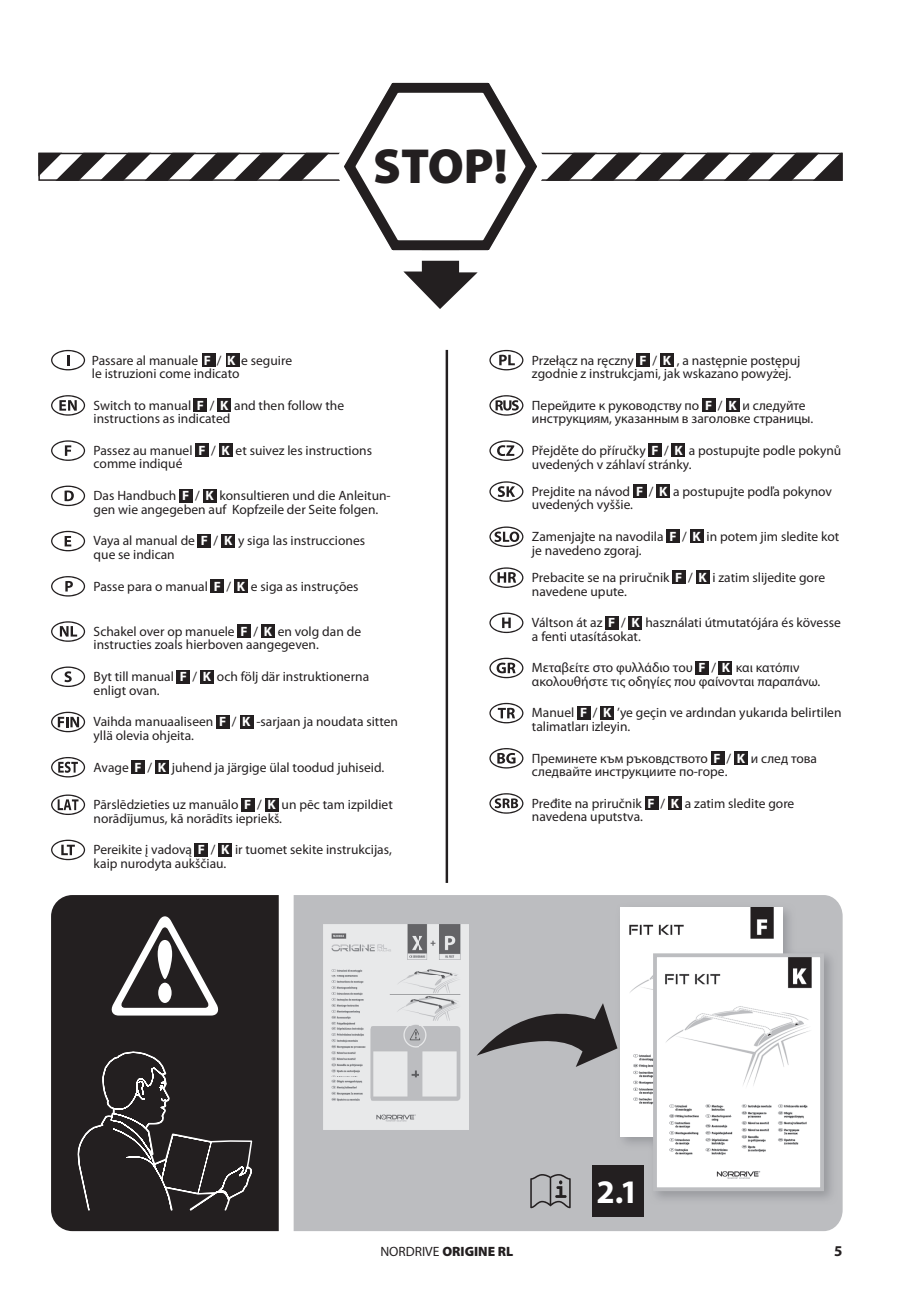
<style>
.page{position:relative;width:915px;height:1306px;background:#fff}
.page>*{position:absolute;margin:0;border:0;box-sizing:border-box;transform-origin:0 0}
.t1{font:900 49.5px "Myriad Pro";color:#231f20}
.t2{font:700 33px "Myriad Pro";color:#fff}
.t3{font:700 15px "Myriad Pro";color:#231f20}
.t4{font:13.5px/13.5px "Myriad Pro";color:#231f20}
.t5{font:900 13.5px "Myriad Pro";color:#231f20}
.s1{font-weight:700;color:#fff}
.s2{font-weight:400}
</style>
<div class="page">
<div style="left:51px;top:895px;width:228px;height:336px;background:#231f20"></div>
<div style="left:293px;top:895px;width:549px;height:336px;background:#bcbdc0"></div>
<svg style="left:110px;top:914px;width:110px;height:101px"></svg>
<svg style="left:77px;top:1050px;width:176px;height:173px;background:#312e2f"></svg>
<hr style="left:445px;top:350px;width:3px;height:532px;background:#231f20">
<div style="left:203px;top:353px;width:13px;height:13px;background:#231f20"></div>
<div style="left:226px;top:353px;width:13px;height:13px;background:#231f20"></div>
<svg style="left:51px;top:350px;width:34px;height:20px"></svg>
<div style="left:194px;top:398px;width:13px;height:13px;background:#231f20"></div>
<div style="left:218px;top:398px;width:13px;height:13px;background:#231f20"></div>
<svg style="left:51px;top:395px;width:34px;height:20px"></svg>
<div style="left:195px;top:444px;width:13px;height:13px;background:#231f20"></div>
<div style="left:219px;top:444px;width:13px;height:13px;background:#231f20"></div>
<svg style="left:51px;top:440px;width:34px;height:21px"></svg>
<div style="left:179px;top:489px;width:13px;height:13px;background:#231f20"></div>
<div style="left:203px;top:489px;width:13px;height:13px;background:#231f20"></div>
<svg style="left:51px;top:485px;width:34px;height:21px"></svg>
<div style="left:197px;top:534px;width:14px;height:13px;background:#231f20"></div>
<div style="left:221px;top:534px;width:14px;height:13px;background:#231f20"></div>
<svg style="left:51px;top:531px;width:34px;height:20px"></svg>
<div style="left:211px;top:579px;width:13px;height:13px;background:#231f20"></div>
<div style="left:235px;top:579px;width:13px;height:13px;background:#231f20"></div>
<svg style="left:51px;top:576px;width:34px;height:20px"></svg>
<div style="left:237px;top:624px;width:13px;height:13px;background:#231f20"></div>
<div style="left:261px;top:624px;width:13px;height:13px;background:#231f20"></div>
<svg style="left:51px;top:621px;width:34px;height:20px"></svg>
<div style="left:177px;top:670px;width:13px;height:13px;background:#231f20"></div>
<div style="left:201px;top:670px;width:13px;height:13px;background:#231f20"></div>
<svg style="left:51px;top:666px;width:34px;height:21px"></svg>
<div style="left:216px;top:715px;width:13px;height:13px;background:#231f20"></div>
<div style="left:240px;top:715px;width:13px;height:13px;background:#231f20"></div>
<svg style="left:51px;top:711px;width:34px;height:21px"></svg>
<div style="left:132px;top:760px;width:13px;height:13px;background:#231f20"></div>
<div style="left:155px;top:760px;width:14px;height:13px;background:#231f20"></div>
<svg style="left:51px;top:757px;width:34px;height:20px"></svg>
<div style="left:241px;top:798px;width:13px;height:13px;background:#231f20"></div>
<div style="left:265px;top:798px;width:13px;height:13px;background:#231f20"></div>
<svg style="left:51px;top:794px;width:34px;height:21px"></svg>
<div style="left:195px;top:843px;width:13px;height:13px;background:#231f20"></div>
<div style="left:219px;top:843px;width:13px;height:13px;background:#231f20"></div>
<svg style="left:51px;top:839px;width:34px;height:21px"></svg>
<div style="left:636px;top:353px;width:13px;height:13px;background:#231f20"></div>
<div style="left:660px;top:353px;width:13px;height:13px;background:#231f20"></div>
<svg style="left:489px;top:350px;width:34px;height:20px"></svg>
<div style="left:702px;top:398px;width:13px;height:13px;background:#231f20"></div>
<div style="left:725px;top:398px;width:14px;height:13px;background:#231f20"></div>
<svg style="left:489px;top:395px;width:34px;height:20px"></svg>
<div style="left:648px;top:444px;width:13px;height:13px;background:#231f20"></div>
<div style="left:671px;top:444px;width:13px;height:13px;background:#231f20"></div>
<svg style="left:489px;top:440px;width:34px;height:21px"></svg>
<div style="left:633px;top:485px;width:13px;height:13px;background:#231f20"></div>
<div style="left:656px;top:485px;width:13px;height:13px;background:#231f20"></div>
<svg style="left:489px;top:481px;width:34px;height:21px"></svg>
<div style="left:666px;top:530px;width:13px;height:13px;background:#231f20"></div>
<div style="left:690px;top:530px;width:13px;height:13px;background:#231f20"></div>
<svg style="left:489px;top:526px;width:34px;height:21px"></svg>
<div style="left:672px;top:571px;width:13px;height:13px;background:#231f20"></div>
<div style="left:696px;top:571px;width:13px;height:13px;background:#231f20"></div>
<svg style="left:489px;top:567px;width:34px;height:21px"></svg>
<div style="left:605px;top:616px;width:13px;height:13px;background:#231f20"></div>
<div style="left:628px;top:616px;width:13px;height:13px;background:#231f20"></div>
<svg style="left:489px;top:612px;width:34px;height:21px"></svg>
<div style="left:695px;top:661px;width:13px;height:13px;background:#231f20"></div>
<div style="left:718px;top:661px;width:13px;height:13px;background:#231f20"></div>
<svg style="left:489px;top:657px;width:34px;height:21px"></svg>
<div style="left:577px;top:706px;width:13px;height:13px;background:#231f20"></div>
<div style="left:600px;top:706px;width:13px;height:13px;background:#231f20"></div>
<svg style="left:489px;top:703px;width:34px;height:20px"></svg>
<div style="left:710px;top:751px;width:13px;height:13px;background:#231f20"></div>
<div style="left:734px;top:751px;width:13px;height:13px;background:#231f20"></div>
<svg style="left:489px;top:748px;width:34px;height:20px"></svg>
<div style="left:645px;top:796px;width:13px;height:13px;background:#231f20"></div>
<div style="left:668px;top:796px;width:13px;height:13px;background:#231f20"></div>
<svg style="left:489px;top:793px;width:34px;height:20px"></svg>
<img style="left:323px;top:924px;width:145px;height:205px">
<img style="left:615px;top:902px;width:222px;height:302px">
<img style="left:620px;top:908px;width:161px;height:228px">
<svg style="left:651px;top:951px;width:174px;height:241px"></svg>
<svg style="left:476px;top:1003px;width:141px;height:63px;background:#7e7d7f"></svg>
<svg style="left:530px;top:1173px;width:40px;height:35px"></svg>
<div style="left:591px;top:1165px;width:51px;height:51px;background:#231f20"></div>
<svg style="left:38px;top:82px;width:804px;height:227px"></svg>
<h1 class="t1" style="left:373px;top:133px;width:136px">STOP!</h1>
<p class="t4" style="left:92px;top:353px;width:202px">Passare al manuale <span class="s1">F</span> / <span class="s1">K</span> e seguire le istruzioni come indicato</p>
<p class="t4" style="left:94px;top:398px;width:252px">Switch to manual <span class="s1">F</span> / <span class="s1">K</span> and then follow the instructions as indicated</p>
<p class="t4" style="left:94px;top:443px;width:280px">Passez au manuel <span class="s1">F</span> / <span class="s1">K</span> et suivez les instructions comme indiqué</p>
<p class="t4" style="left:94px;top:488px;width:298px">Das Handbuch <span class="s1">F</span> / <span class="s1">K</span> konsultieren und die Anleitun&shy;gen wie angegeben auf Kopfzeile der Seite folgen.</p>
<p class="t4" style="left:94px;top:534px;width:273px">Vaya al manual de <span class="s1">F</span> / <span class="s1">K</span> y siga las instrucciones que se indican</p>
<p class="t4" style="left:94px;top:579px;width:266px">Passe para o manual <span class="s1">F</span> / <span class="s1">K</span> e siga as instruções</p>
<p class="t4" style="left:94px;top:624px;width:269px">Schakel over op manuele <span class="s1">F</span> / <span class="s1">K</span> en volg dan de instructies zoals hierboven aangegeven.</p>
<p class="t4" style="left:94px;top:669px;width:277px">Byt till manual <span class="s1">F</span> / <span class="s1">K</span> och följ där instruktionerna enligt ovan.</p>
<p class="t4" style="left:94px;top:715px;width:306px">Vaihda manuaaliseen <span class="s1">F</span> / <span class="s1">K</span> -sarjaan ja noudata sitten yllä olevia ohjeita.</p>
<p class="t4" style="left:94px;top:760px;width:292px">Avage <span class="s1">F</span> / <span class="s1">K</span> juhend ja järgige ülal toodud juhiseid.</p>
<p class="t4" style="left:94px;top:797px;width:300px">Pārslēdzieties uz manuālo <span class="s1">F</span> / <span class="s1">K</span> un pēc tam izpildiet norādījumus, kā norādīts iepriekš.</p>
<p class="t4" style="left:94px;top:842px;width:299px">Pereikite į vadovą <span class="s1">F</span> / <span class="s1">K</span> ir tuomet sekite instrukcijas, kaip nurodyta aukščiau.</p>
<p class="t4" style="left:531px;top:353px;width:270px">Przełącz na ręczny <span class="s1">F</span> / <span class="s1">K</span> , a następnie postępuj zgodnie z instrukcjami, jak wskazano powyżej.</p>
<p class="t4" style="left:531px;top:398px;width:283px">Перейдите к руководству по <span class="s1">F</span> / <span class="s1">K</span> и следуйте инструкциям, указанным в заголовке страницы.</p>
<p class="t4" style="left:531px;top:443px;width:311px">Přejděte do příručky <span class="s1">F</span> / <span class="s1">K</span> a postupujte podle pokynů uvedených v záhlaví stránky.</p>
<p class="t4" style="left:531px;top:484px;width:301px">Prejdite na návod <span class="s1">F</span> / <span class="s1">K</span> a postupujte podľa pokynov uvedených vyššie.</p>
<p class="t4" style="left:531px;top:529px;width:309px">Zamenjajte na navodila <span class="s1">F</span> / <span class="s1">K</span> in potem jim sledite kot je navedeno zgoraj.</p>
<p class="t4" style="left:531px;top:570px;width:294px">Prebacite se na priručnik <span class="s1">F</span> / <span class="s1">K</span> i zatim slijedite gore navedene upute.</p>
<p class="t4" style="left:531px;top:615px;width:310px">Váltson át az <span class="s1">F</span> / <span class="s1">K</span> használati útmutatójára és kövesse a fenti utasításokat.</p>
<p class="t4" style="left:531px;top:661px;width:290px">Μεταβείτε στο φυλλάδιο του <span class="s1">F</span> / <span class="s1">K</span> και κατόπιν ακολουθήστε τις οδηγίες που φαίνονται παραπάνω.</p>
<p class="t4" style="left:531px;top:706px;width:311px">Manuel <span class="s1">F</span> / <span class="s1">K</span> ’ye geçin ve ardından yukarıda belirtilen talimatları izleyin.</p>
<p class="t4" style="left:531px;top:751px;width:286px">Преминете към ръковдството <span class="s1">F</span> / <span class="s1">K</span> и след това следвайте инструкциите по-горе.</p>
<p class="t4" style="left:531px;top:796px;width:264px">Pređite na priručnik <span class="s1">F</span> / <span class="s1">K</span> a zatim sledite gore navedena uputstva.</p>
<h2 class="t2" style="left:596px;top:1170px;width:43px">2.1</h2>
<p class="t5" style="left:380px;top:1241px;width:134px"><span class="s2">NORDRIVE</span> ORIGINE RL</p>
<p class="t3" style="left:834px;top:1240px;width:10px">5</p>
</div>
